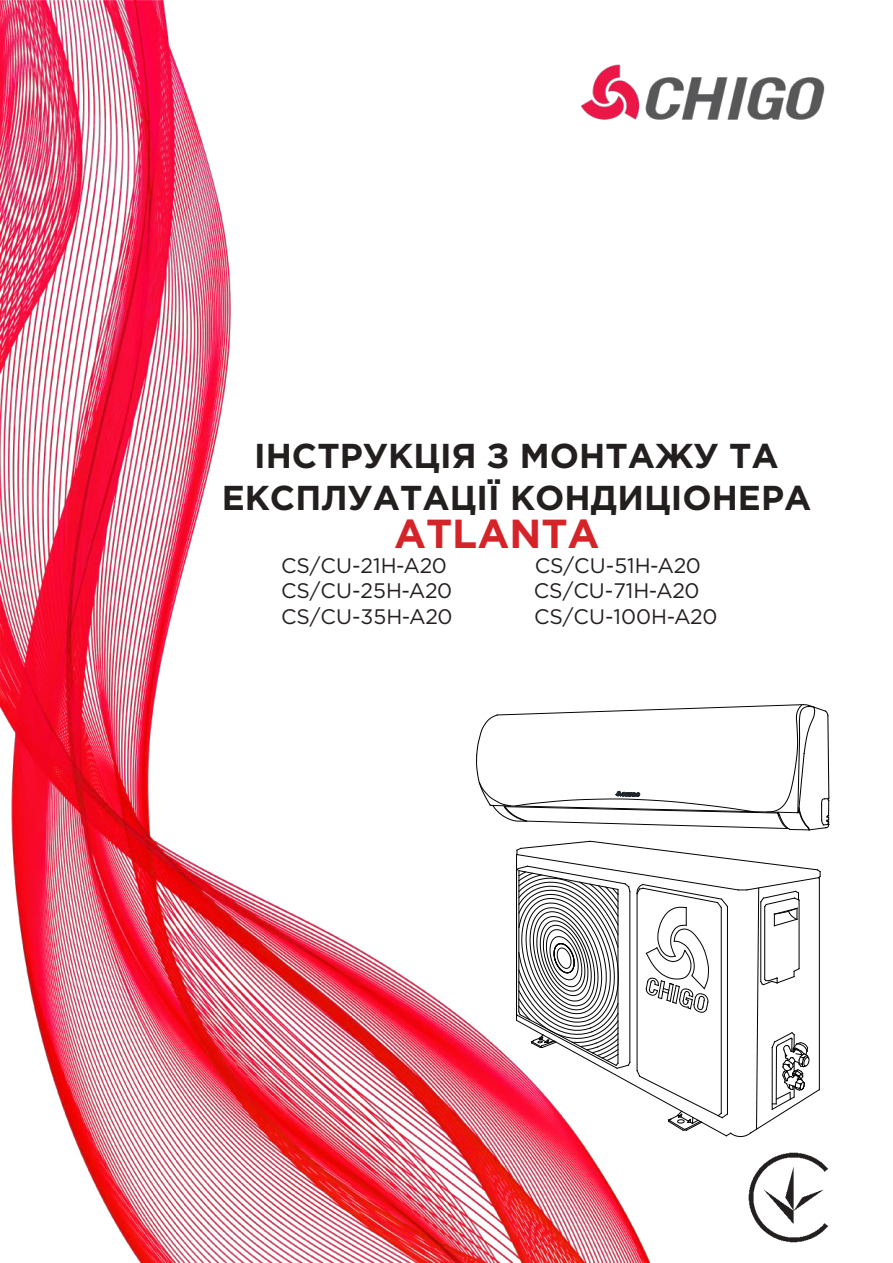
<style>
.page{position:relative;width:893px;height:1263px;background:#fff}
.page>*{position:absolute;margin:0;border:0;box-sizing:border-box;transform-origin:0 0}
.t1{font:700 40.5px "Gotham Pro";color:#d42429}
.t2{font:700 34.5px/41.4px "Gotham Pro";color:#241f1f;text-align:center}
.t3{font:21px "Gotham Pro";color:#241f1f}
</style>
<div class="page">
<img style="left:649px;top:77px;width:176px;height:43px">
<svg style="left:649px;top:848px;width:172px;height:289px"></svg>
<img style="left:0;top:0;width:649px;height:1263px">
<img style="left:748px;top:1152px;width:81px;height:91px">
<svg style="left:476px;top:704px;width:354px;height:127px"></svg>
<h2 class="t2" style="left:222px;top:434px;width:591px">ІНСТРУКЦІЯ З МОНТАЖУ ТА<br>ЕКСПЛУАТАЦІЇ КОНДИЦІОНЕРА</h2>
<h1 class="t1" style="left:394px;top:510px;width:207px">ATLANTA</h1>
<p class="t3" style="left:281px;top:554px;width:167px">CS/CU-21H-A20</p>
<p class="t3" style="left:535px;top:554px;width:168px">CS/CU-51H-A20</p>
<p class="t3" style="left:281px;top:579px;width:173px">CS/CU-25H-A20</p>
<p class="t3" style="left:534px;top:579px;width:167px">CS/CU-71H-A20</p>
<p class="t3" style="left:281px;top:604px;width:173px">CS/CU-35H-A20</p>
<p class="t3" style="left:534px;top:604px;width:185px">CS/CU-100H-A20</p>
</div>
